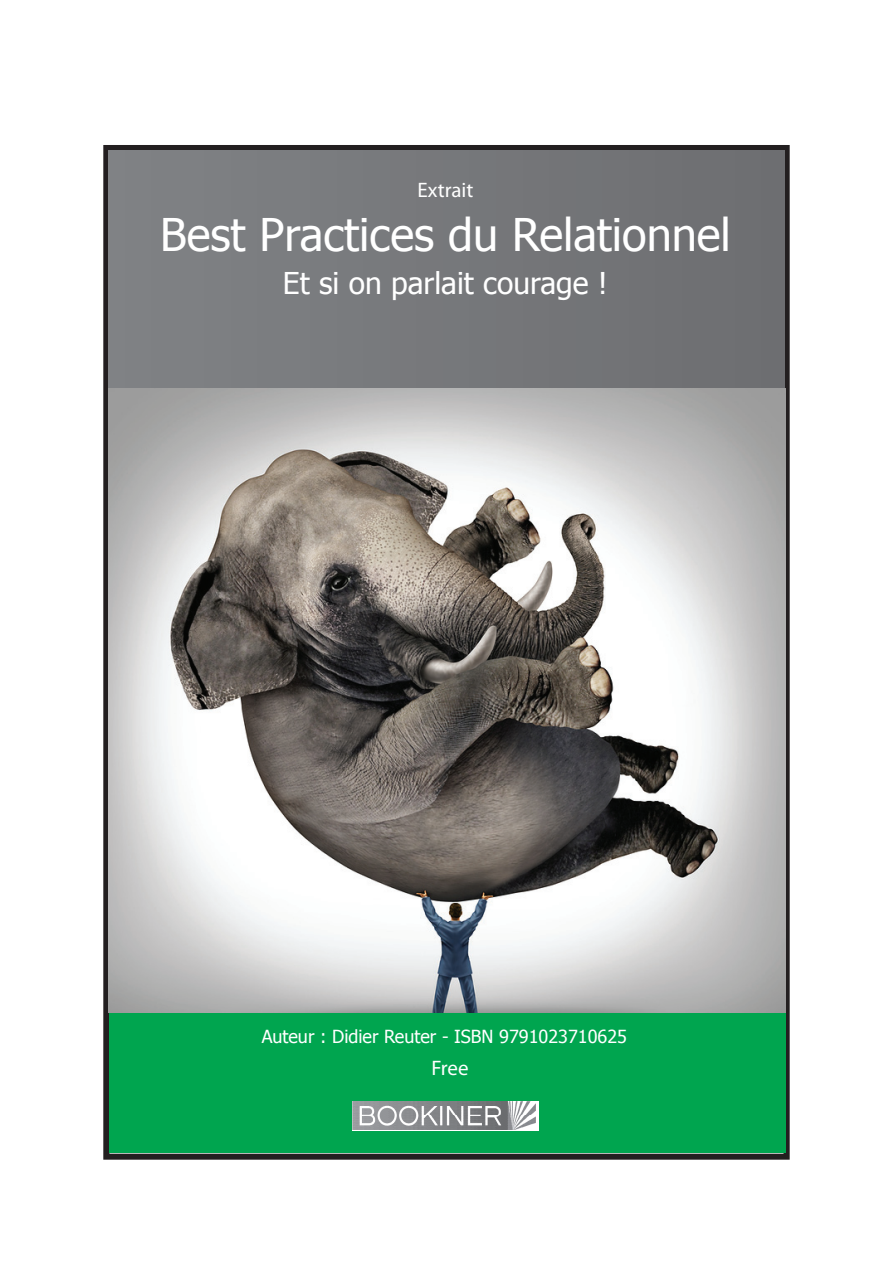
<style>
.page{position:relative;width:893px;height:1263px;background:#fff}
.page>*{position:absolute;margin:0;border:0;box-sizing:border-box;transform-origin:0 0}
.t1{font:45px "Tahoma";color:#fff}
.t2{font:30px "Tahoma";color:#fff}
.t3{font:21px "Myriad Pro";color:#fff}
.t4{font:18px "Tahoma";color:#fff}
</style>
<div class="page">
<div style="left:103px;top:145px;width:687px;height:1015px;border:6px solid #231f20"></div>
<div style="left:108px;top:151px;width:676px;height:240px;background:#76787b"></div>
<div style="left:109px;top:1012px;width:676px;height:141px;background:#00a54f"></div>
<img style="left:352px;top:1101px;width:187px;height:30px">
<img style="left:108px;top:388px;width:677px;height:624px">
<p class="t3" style="left:417px;top:177px;width:58px">Extrait</p>
<h1 class="t1" style="left:160px;top:205px;width:572px">Best Practices du Relationnel</h1>
<h2 class="t2" style="left:283px;top:263px;width:326px">Et si on parlait courage !</h2>
<p class="t4" style="left:262px;top:1024px;width:367px">Auteur : Didier Reuter - ISBN 9791023710625</p>
<p class="t3" style="left:431px;top:1055px;width:39px">Free</p>
</div>
